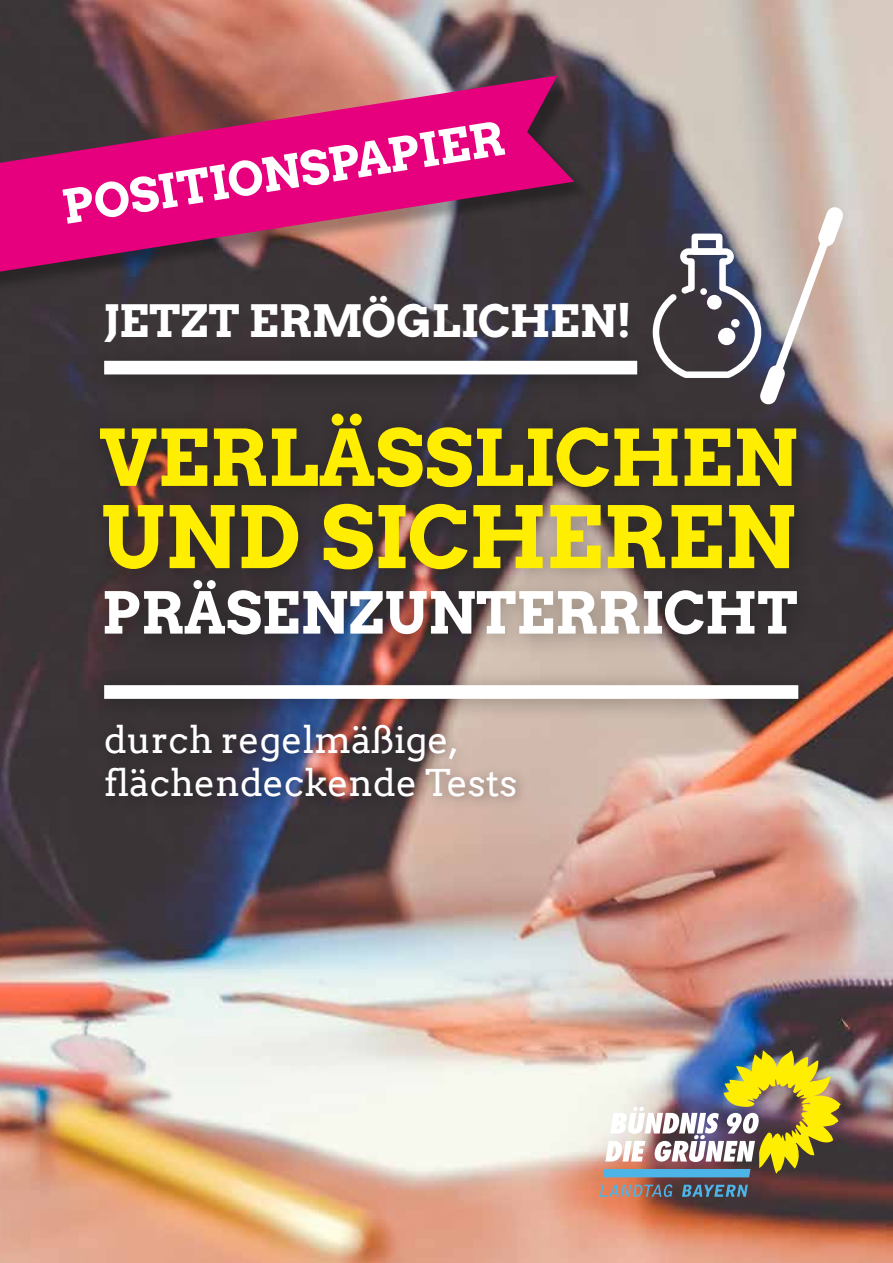
<style>
.page{position:relative;width:893px;height:1263px;background:#fff}
.page>*{position:absolute;margin:0;border:0;box-sizing:border-box;transform-origin:0 0}
.t1{font:85.2px "Arvo Gruen";letter-spacing:-.01em;color:#fe0}
.t2{font:77.7px "Arvo Gruen";color:#fe0}
.t3{font:57.45px "Arvo Gruen";color:#fff}
.t4{font:46.5px "Arvo Gruen";color:#fff}
.t5{font:44.25px "Arvo Gruen";color:#fff}
.Fließtext_PT_Sans_11{font:36.9px/42.8px "Arvo";color:#fff}
</style>
<div class="page">
<img style="left:0;top:0;width:893px;height:1263px">
<svg style="left:600px;top:1184px;width:148px;height:13px;background:#6f727b"></svg>
<img style="left:603px;top:1050px;width:238px;height:127px">
<div style="left:89px;top:344px;width:570px;height:52px;background:#000;opacity:.3"></div>
<div style="left:104px;top:361px;width:533px;height:13px;background:#fff"></div>
<div style="left:89px;top:669px;width:731px;height:52px;background:#000;opacity:.3"></div>
<div style="left:104px;top:685px;width:694px;height:14px;background:#fff"></div>
<div style="left:0;top:78px;width:592px;height:219px;background:#000;opacity:.3"></div>
<svg style="left:0;top:75px;width:574px;height:197px;background:#ab2567"></svg>
<div style="left:84px;top:397px;width:735px;height:260px;background:#000;opacity:.3"></div>
<div style="left:96px;top:715px;width:434px;height:96px;background:#000;opacity:.3"></div>
<svg style="left:653px;top:194px;width:203px;height:223px;background:#8d8487"></svg>
<p class="t4" style="left:58px;top:176px;width:448px;rotate:-9deg">POSITIONSPAPIER</p>
<p class="t5" style="left:104px;top:290px;width:530px">JETZT ERMÖGLICHEN!</p>
<p class="t2" style="left:99px;top:404px;width:700px">VERLÄSSLICHEN</p>
<p class="t1" style="left:101px;top:478px;width:697px">UND SICHEREN</p>
<p class="t3" style="left:102px;top:573px;width:697px">PRÄSENZUNTERRICHT</p>
<p class="Fließtext_PT_Sans_11" style="left:104px;top:718px;width:415px">durch regelmäßige, flächendeckende Tests</p>
</div>
